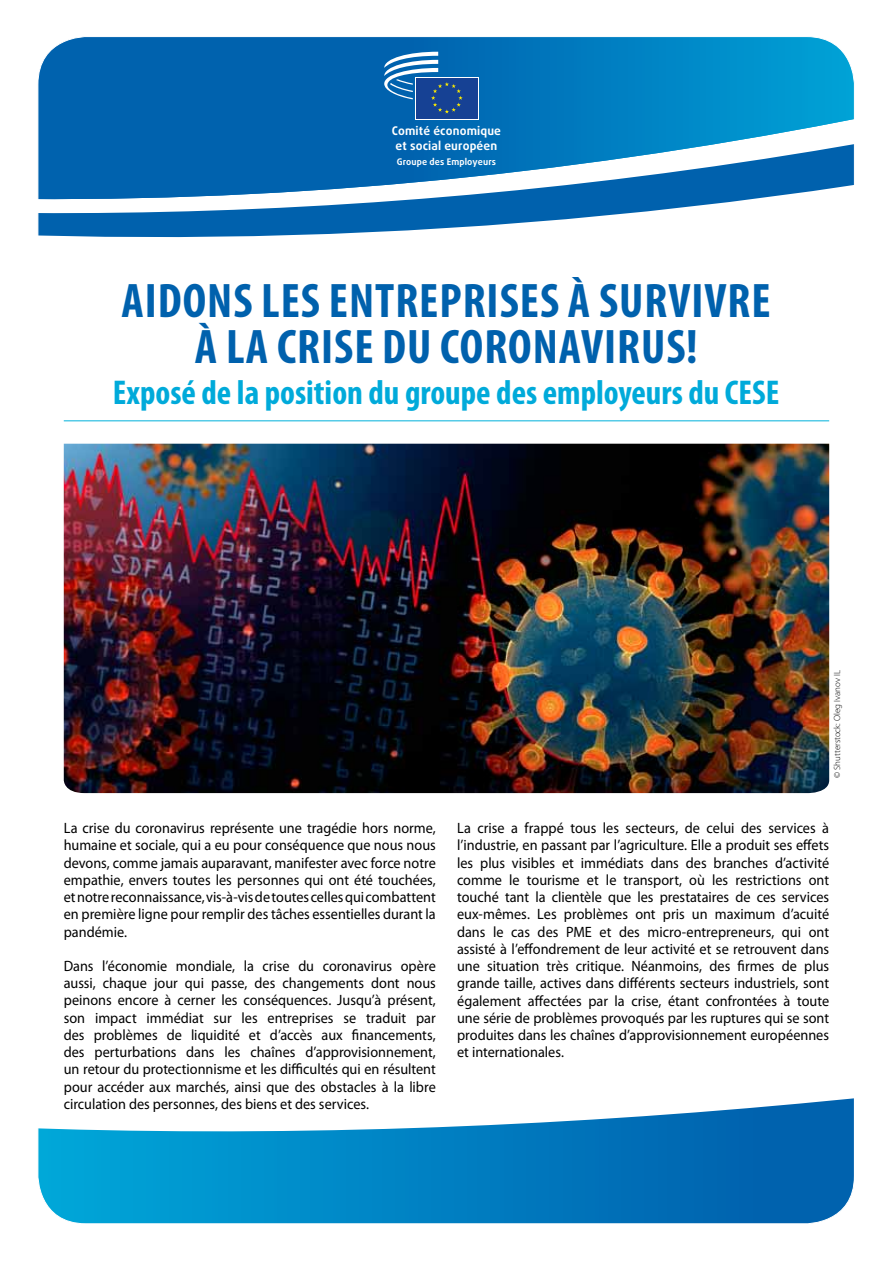
<style>
.page{position:relative;width:893px;height:1263px;background:#fff}
.page>*{position:absolute;margin:0;border:0;box-sizing:border-box;transform-origin:0 0}
.t1{font:700 condensed 48.75px/46.5px "Myriad Pro";letter-spacing:.02em;color:#0061ad;text-align:center}
.t2{font:700 condensed 34.5px "Myriad Pro";color:#00aada}
.t3{font:15px/17.2px "Myriad Pro";color:#000;text-align:justify;scale:.95 1}
.t4{font:700 12px/14.4px "Daxline Pro";letter-spacing:.01em;color:#fff;text-align:center}
.t5{font:700 9.15px "Daxline Pro";letter-spacing:.01em;color:#fff}
.t6{font:300 9px "Myriad Pro";color:#000}
</style>
<div class="page">
<img style="left:38px;top:36px;width:817px;height:1188px">
<p class="t4" style="left:392px;top:124px;width:111px">Comité économique et social européen</p>
<p class="t5" style="left:397px;top:156px;width:101px">Groupe des Employeurs</p>
<h1 class="t1" style="left:122px;top:276px;width:651px">AIDONS LES ENTREPRISES À SURVIVRE<br>À LA CRISE DU CORONAVIRUS!</h1>
<h2 class="t2" style="left:113px;top:371px;width:627px">EXPOSÉ DE LA POSITION DU GROUPE DES EMPLOYEURS DU CESE</h2>
<p class="t6" style="left:832px;top:778px;width:109px;rotate:-90deg">© Shutterstock: Oleg Ivanov IL</p>
<p class="t3" style="left:64px;top:819px;width:393px">La crise du coronavirus représente une tragédie hors norme, humaine et sociale, qui a eu pour conséquence que nous nous devons, comme jamais auparavant, manifester avec force notre empathie, envers toutes les personnes qui ont été touchées, et notre reconnaissance, vis-à-vis de toutes celles qui combattent en première ligne pour remplir des tâches essentielles durant la pandémie.</p>
<p class="t3" style="left:64px;top:957px;width:393px">Dans l’économie mondiale, la crise du coronavirus opère aussi, chaque jour qui passe, des changements dont nous peinons encore à cerner les conséquences. Jusqu’à présent, son impact immédiat sur les entreprises se traduit par des problèmes de liquidité et d’accès aux financements, des perturbations dans les chaînes d’approvisionnement, un retour du protectionnisme et les difficultés qui en résultent pour accéder aux marchés, ainsi que des obstacles à la libre circulation des personnes, des biens et des services.</p>
<p class="t3" style="left:457px;top:819px;width:393px">La crise a frappé tous les secteurs, de celui des services à l’industrie, en passant par l’agriculture. Elle a produit ses effets les plus visibles et immédiats dans des branches d’activité comme le tourisme et le transport, où les restrictions ont touché tant la clientèle que les prestataires de ces services eux-mêmes. Les problèmes ont pris un maximum d’acuité dans le cas des PME et des micro-entrepreneurs, qui ont assisté à l’effondrement de leur activité et se retrouvent dans une situation très critique. Néanmoins, des firmes de plus grande taille, actives dans différents secteurs industriels, sont également affectées par la crise, étant confrontées à toute une série de problèmes provoqués par les ruptures qui se sont produites dans les chaînes d’approvisionnement européennes et internationales.</p>
</div>
